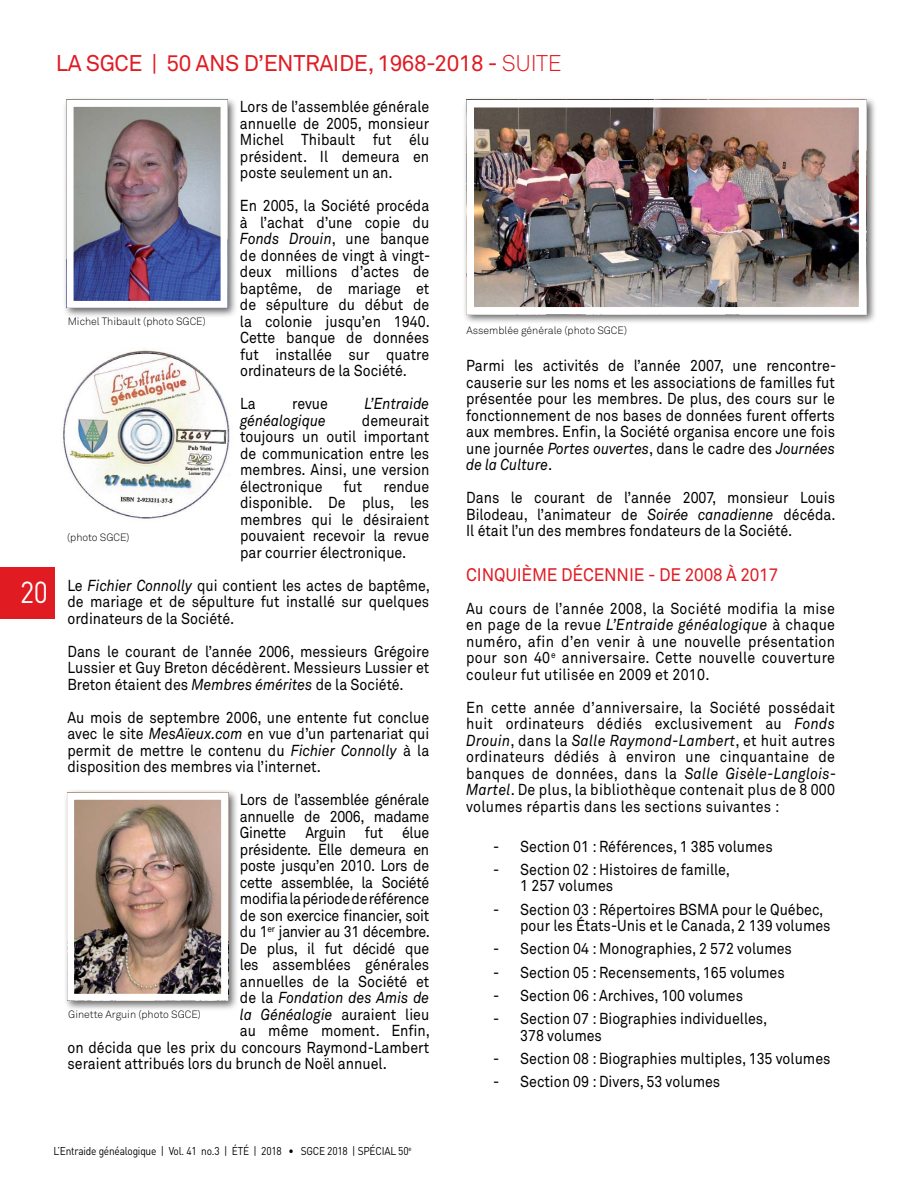
<style>
.page{position:relative;width:918px;height:1188px;background:#fff}
.page>*{position:absolute;margin:0;border:0;box-sizing:border-box;transform-origin:0 0}
.t1{font:30px "DIN";color:#fff;scale:.9 1}
.t2{font:22.5px "Akkurat";letter-spacing:-.02em;color:#e11b22}
.t3{font:18px "Akkurat";letter-spacing:-.01em;color:#e11b22;scale:.95 1}
.t4{font:15.75px/16.5px "Akkurat";color:#000;text-align:justify;scale:.9 1}
.t5{font:15.75px "Akkurat";letter-spacing:-.02em;color:#000;scale:.9 1}
.t6{font:italic 15.75px "Akkurat";color:#000;scale:.9 1}
.t7{font:11.25px "DIN";letter-spacing:-.02em;color:#000;scale:.9 1}
.t8{font:300 10.5px "Akkurat";color:#000}
.s1{font-weight:300}
.s2{font-style:italic}
.s3{font-style:normal}
</style>
<div class="page">
<div style="left:0;top:567px;width:54px;height:52px;background:#e11b22"></div>
<img style="left:63px;top:350px;width:167px;height:169px">
<div style="left:62px;top:96px;width:175px;height:222px;background:#000;opacity:.6"></div>
<img style="left:75px;top:108px;width:144px;height:192px">
<div style="left:67px;top:100px;width:160px;height:208px;border:7px solid #fff"></div>
<div style="left:63px;top:789px;width:175px;height:222px;background:#000;opacity:.6"></div>
<img style="left:75px;top:801px;width:145px;height:192px">
<div style="left:67px;top:793px;width:161px;height:208px;border:7px solid #fff"></div>
<div style="left:462px;top:96px;width:415px;height:229px;background:#000;opacity:.6"></div>
<img style="left:476px;top:109px;width:381px;height:197px">
<div style="left:467px;top:100px;width:399px;height:215px;border:8px solid #fff"></div>
<h1 class="t1" style="left:20px;top:573px;width:32px">20</h1>
<h2 class="t2" style="left:56px;top:50px;width:155px">La SGCE | 50 ans</h2>
<h2 class="t2" style="left:244px;top:50px;width:34px">d’entraide</h2>
<h2 class="t2" style="left:368px;top:50px;width:195px">, 1968-2018 - <span class="s1">SUITE</span></h2>
<p class="t4" style="left:240px;top:99px;width:212px">Lors de l’assemblée générale annuelle de 2005, monsieur Michel Thibault fut élu président. Il demeura en poste seulement un an.</p>
<p class="t4" style="left:240px;top:198px;width:213px">En 2005, la Société procéda à l’achat d’une copie du <span class="s2">Fonds Drouin</span>, une banque de données de vingt à vingt&shy;deux millions d’actes de baptême, de mariage et de sépulture du début de la colonie jusqu’en 1940.<br>Cette banque de données fut installée sur quatre ordinateurs de la Société.</p>
<p class="t4" style="left:240px;top:396px;width:19px">La</p>
<p class="t4" style="left:292px;top:396px;width:41px">revue</p>
<p class="t6" style="left:364px;top:394px;width:74px">L’Entraide</p>
<p class="t6" style="left:240px;top:411px;width:97px">généalogique</p>
<p class="t8" style="left:68px;top:315px;width:140px">Michel Thibault (photo SGCE)</p>
<p class="t4" style="left:240px;top:412px;width:212px;text-indent:122px">demeurait toujours un outil important de communication entre les membres. Ainsi, une version électronique</p>
<p class="t4" style="left:344px;top:478px;width:22px">fut</p>
<p class="t4" style="left:240px;top:478px;width:212px;text-indent:143px">rendue disponible. De plus, les membres qui le désiraient pouvaient recevoir la revue par courrier électronique.</p>
<p class="t4" style="left:67px;top:577px;width:404px">Le <span class="s2">Fichier Connolly</span> qui contient les actes de baptême, de mariage et de sépulture fut installé sur quelques ordinateurs de la Société.</p>
<p class="t4" style="left:67px;top:643px;width:404px">Dans le courant de l’année 2006, messieurs Grégoire Lussier et Guy Breton décédèrent. Messieurs Lussier et Breton étaient des <span class="s2">Membres émérites</span> de la Société.</p>
<p class="t4" style="left:67px;top:709px;width:404px">Au mois de septembre 2006, une entente fut conclue avec le site <span class="s2">MesAïeux.com</span> en vue d’un partenariat qui permit de mettre le contenu du <span class="s2">Fichier Connolly</span> à la disposition des membres via l’internet.</p>
<p class="t5" style="left:240px;top:790px;width:212px">Lors de l’assemblée générale</p>
<p class="t5" style="left:240px;top:807px;width:212px">annuelle de 2006, madame</p>
<p class="t5" style="left:240px;top:824px;width:212px">Ginette Arguin fut élue</p>
<p class="t5" style="left:240px;top:840px;width:212px">présidente. Elle demeura en</p>
<p class="t5" style="left:240px;top:857px;width:212px">poste jusqu’en 2010. Lors de</p>
<p class="t5" style="left:240px;top:873px;width:212px">cette assemblée, la Société</p>
<p class="t5" style="left:240px;top:890px;width:212px">modifia la période de référence</p>
<p class="t5" style="left:240px;top:906px;width:212px">de son exercice financier, soit</p>
<p class="t5" style="left:240px;top:922px;width:213px">du 1<sup>er</sup> janvier au 31 décembre.</p>
<p class="t5" style="left:240px;top:939px;width:212px">De plus, il fut décidé que</p>
<p class="t4" style="left:240px;top:957px;width:212px">les assemblées générales</p>
<p class="t4" style="left:240px;top:973px;width:212px">annuelles de la Société et</p>
<p class="t6" style="left:240px;top:988px;width:212px"><span class="s3">de la</span> Fondation des Amis de</p>
<p class="t6" style="left:240px;top:1005px;width:212px">la Généalogie <span class="s3">auraient lieu</span></p>
<p class="t4" style="left:240px;top:1023px;width:213px">au même moment. Enfin,</p>
<p class="t4" style="left:67px;top:1039px;width:403px">on décida que les prix du concours Raymond-Lambert</p>
<p class="t4" style="left:67px;top:1056px;width:357px">seraient attribués lors du brunch de Noël annuel.</p>
<p class="t8" style="left:67px;top:531px;width:64px">(photo SGCE)</p>
<p class="t8" style="left:68px;top:1008px;width:134px">Ginette Arguin (photo SGCE)</p>
<p class="t8" style="left:467px;top:324px;width:162px">Assemblée générale (photo SGCE)</p>
<p class="t4" style="left:466px;top:358px;width:413px">Parmi les activités de l’année 2007, une rencontre&shy;causerie sur les noms et les associations de familles fut présentée pour les membres. De plus, des cours sur le fonctionnement de nos bases de données furent offerts aux membres. Enfin, la Société organisa encore une fois une journée <span class="s2">Portes ouvertes</span>, dans le cadre des <span class="s2">Journées de la Culture</span>.</p>
<p class="t4" style="left:466px;top:490px;width:412px">Dans le courant de l’année 2007, monsieur Louis Bilodeau, l’animateur de <span class="s2">Soirée canadienne</span> décéda.<br>Il était l’un des membres fondateurs de la Société.</p>
<p class="t3" style="left:466px;top:564px;width:330px">CINQUIÈME DÉCENNIE - DE 2008 À 2017</p>
<p class="t4" style="left:466px;top:601px;width:411px">Au cours de l’année 2008, la Société modifia la mise en page de la revue <span class="s2">L’Entraide généalogique</span> à chaque numéro, afin d’en venir à une nouvelle présentation pour son 40<sup>e</sup> anniversaire. Cette nouvelle couverture couleur fut utilisée en 2009 et 2010.</p>
<p class="t4" style="left:466px;top:700px;width:413px">En cette année d’anniversaire, la Société possédait huit ordinateurs dédiés exclusivement au <span class="s2">Fonds Drouin</span>, dans la <span class="s2">Salle Raymond-Lambert</span>, et huit autres ordinateurs dédiés à environ une cinquantaine de banques de données, dans la <span class="s2">Salle Gisèle-Langlois-Martel</span>. De plus, la bibliothèque contenait plus de 8 000 volumes répartis dans les sections suivantes :</p>
<p class="t4" style="left:493px;top:838px;width:312px">- Section 01 : Références, 1 385 volumes</p>
<p class="t4" style="left:520px;top:862px;width:235px;text-indent:-27px">- Section 02 : Histoires de famille,<br>1 257 volumes</p>
<p class="t4" style="left:520px;top:901px;width:346px;text-indent:-27px">- Section 03 : Répertoires BSMA pour le Québec, pour les États-Unis et le Canada, 2 139 volumes</p>
<p class="t4" style="left:493px;top:941px;width:334px">- Section 04 : Monographies, 2 572 volumes</p>
<p class="t4" style="left:493px;top:964px;width:326px">- Section 05 : Recensements, 165 volumes</p>
<p class="t4" style="left:493px;top:988px;width:279px">- Section 06 : Archives, 100 volumes</p>
<p class="t4" style="left:520px;top:1011px;width:276px;text-indent:-27px">- Section 07 : Biographies individuelles,<br>378 volumes</p>
<p class="t4" style="left:493px;top:1051px;width:376px">- Section 08 : Biographies multiples, 135 volumes</p>
<p class="t4" style="left:493px;top:1074px;width:254px">- Section 09 : Divers, 53 volumes</p>
<p class="t7" style="left:53px;top:1144px;width:400px">L’Entraide généalogique | Vol. 41 no.3 | ÉTÉ | 2018 • SGCE 2018 | SPÉCIAL 50<sup>e</sup></p>
</div>
